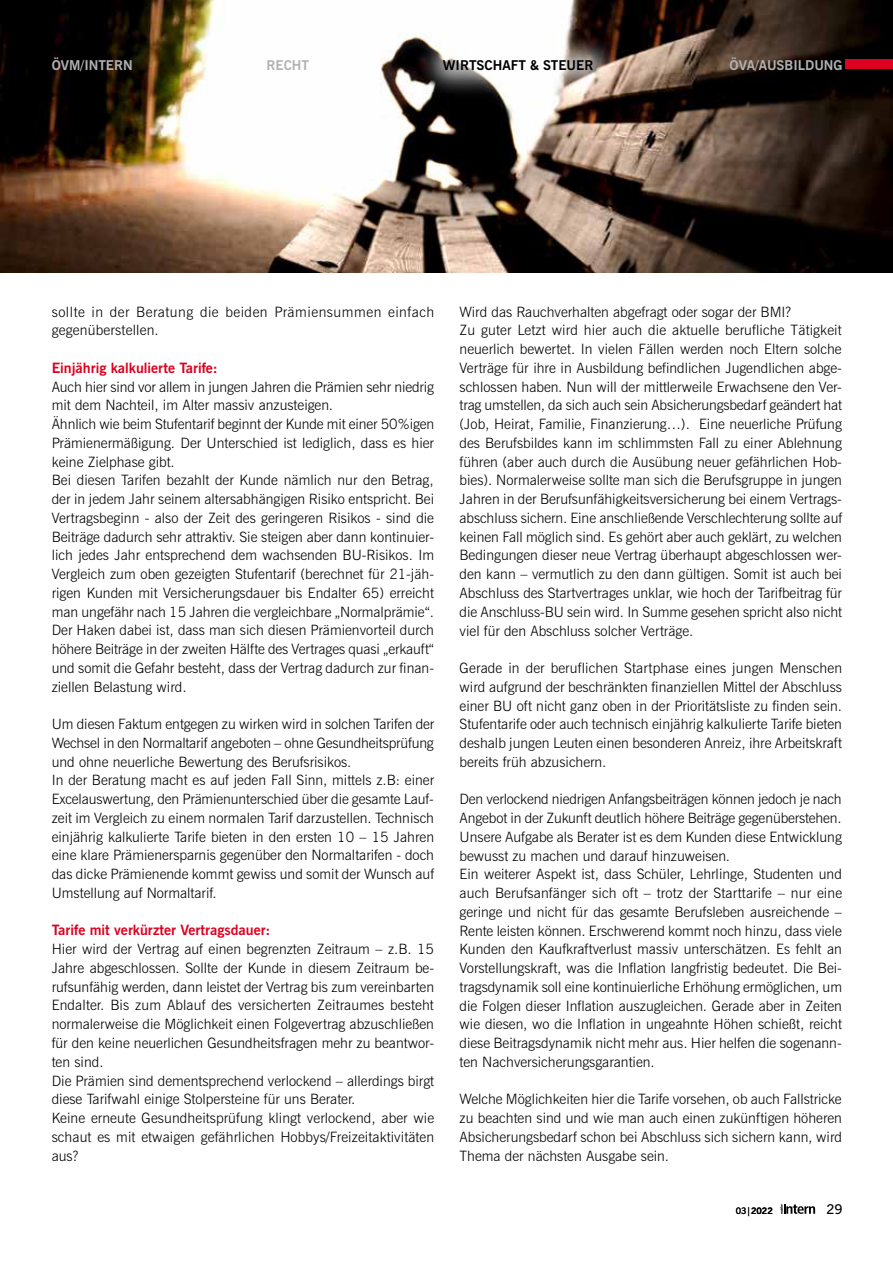
<style>
.page{position:relative;width:893px;height:1263px;background:#fff}
.page>*{position:absolute;margin:0;border:0;box-sizing:border-box;transform-origin:0 0}
.t1{font:300 14.25px/18.8px "News Gothic BT";color:#000}
.t2{font:300 14.25px/18.8px "News Gothic BT";letter-spacing:.035em;color:#000}
.t3{font:700 14.25px "News Gothic BT";color:#dc011f}
.t4{font:700 13.5px "News Gothic BT";color:#b1b2b3}
.t5{font:700 13.5px "News Gothic BT";color:#000}
.t6{font:600 13.5px "News Gothic BT";color:#000}
.t7{font:700 9px "News Gothic BT";color:#000}
.s1{font-weight:600}
</style>
<div class="page">
<img style="left:0;top:0;width:893px;height:272px">
<div style="left:845px;top:60px;width:48px;height:9px;background:#dc011f"></div>
<div style="left:416px;top:33px;width:203px;height:64px;background:#fff;opacity:.75"></div>
<svg style="left:780px;top:1204px;width:35px;height:10px"></svg>
<p class="t4" style="left:52px;top:57px;width:82px">ÖVM/INTERN</p>
<p class="t4" style="left:267px;top:57px;width:44px">RECHT</p>
<p class="t5" style="left:443px;top:57px;width:152px">WIRTSCHAFT &amp; STEUER</p>
<p class="t4" style="left:730px;top:57px;width:115px">ÖVA/AUSBILDUNG</p>
<p class="t2" style="left:52px;top:302px;width:384px">sollte in der Beratung die beiden Prämiensummen einfach gegenüberstellen.</p>
<p class="t3" style="left:52px;top:359px;width:167px">Einjährig kalkulierte Tarife:</p>
<p class="t1" style="left:52px;top:377px;width:384px">Auch hier sind vor allem in jungen Jahren die Prämien sehr niedrig mit dem Nachteil, im Alter massiv anzusteigen.<br>Ähnlich wie beim Stufentarif beginnt der Kunde mit einer 50%igen Prämienermäßigung. Der Unterschied ist lediglich, dass es hier keine Zielphase gibt.<br>Bei diesen Tarifen bezahlt der Kunde nämlich nur den Betrag, der in jedem Jahr seinem altersabhängigen Risiko entspricht. Bei Vertragsbeginn - also der Zeit des geringeren Risikos - sind die Beiträge dadurch sehr attraktiv. Sie steigen aber dann kontinuier&shy;lich jedes Jahr entsprechend dem wachsenden BU-Risikos. Im Vergleich zum oben gezeigten Stufentarif (berechnet für 21-jäh&shy;rigen Kunden mit Versicherungsdauer bis Endalter 65) erreicht man ungefähr nach 15 Jahren die vergleichbare „Normalprämie“.<br>Der Haken dabei ist, dass man sich diesen Prämienvorteil durch höhere Beiträge in der zweiten Hälfte des Vertrages quasi „erkauft“ und somit die Gefahr besteht, dass der Vertrag dadurch zur finan&shy;ziellen Belastung wird.</p>
<p class="t1" style="left:52px;top:715px;width:384px">Um diesen Faktum entgegen zu wirken wird in solchen Tarifen der Wechsel in den Normaltarif angeboten – ohne Gesundheitsprüfung und ohne neuerliche Bewertung des Berufsrisikos.<br>In der Beratung macht es auf jeden Fall Sinn, mittels z.B: einer Excelauswertung, den Prämienunterschied über die gesamte Lauf&shy;zeit im Vergleich zu einem normalen Tarif darzustellen. Technisch einjährig kalkulierte Tarife bieten in den ersten 10 – 15 Jahren eine klare Prämienersparnis gegenüber den Normaltarifen - doch das dicke Prämienende kommt gewiss und somit der Wunsch auf Umstellung auf Normaltarif.</p>
<p class="t3" style="left:52px;top:922px;width:220px">Tarife mit verkürzter Vertragsdauer:</p>
<p class="t1" style="left:52px;top:940px;width:384px">Hier wird der Vertrag auf einen begrenzten Zeitraum – z.B. 15<br>Jahre abgeschlossen. Sollte der Kunde in diesem Zeitraum be&shy;rufsunfähig werden, dann leistet der Vertrag bis zum vereinbarten Endalter. Bis zum Ablauf des versicherten Zeitraumes besteht normalerweise die Möglichkeit einen Folgevertrag abzuschließen für den keine neuerlichen Gesundheitsfragen mehr zu beantwor&shy;ten sind.<br>Die Prämien sind dementsprechend verlockend – allerdings birgt diese Tarifwahl einige Stolpersteine für uns Berater.<br>Keine erneute Gesundheitsprüfung klingt verlockend, aber wie schaut es mit etwaigen gefährlichen Hobbys/Freizeitaktivitäten aus?</p>
<p class="t1" style="left:460px;top:302px;width:384px">Wird das Rauchverhalten abgefragt oder sogar der BMI?<br>Zu guter Letzt wird hier auch die aktuelle berufliche Tätigkeit neuerlich bewertet. In vielen Fällen werden noch Eltern solche Verträge für ihre in Ausbildung befindlichen Jugendlichen abge&shy;schlossen haben. Nun will der mittlerweile Erwachsene den Ver&shy;trag umstellen, da sich auch sein Absicherungsbedarf geändert hat (Job, Heirat, Familie, Finanzierung…). Eine neuerliche Prüfung des Berufsbildes kann im schlimmsten Fall zu einer Ablehnung führen (aber auch durch die Ausübung neuer gefährlichen Hob&shy;bies). Normalerweise sollte man sich die Berufsgruppe in jungen Jahren in der Berufsunfähigkeitsversicherung bei einem Vertrags&shy;abschluss sichern. Eine anschließende Verschlechterung sollte auf keinen Fall möglich sind. Es gehört aber auch geklärt, zu welchen Bedingungen dieser neue Vertrag überhaupt abgeschlossen wer&shy;den kann – vermutlich zu den dann gültigen. Somit ist auch bei Abschluss des Startvertrages unklar, wie hoch der Tarifbeitrag für die Anschluss-BU sein wird. In Summe gesehen spricht also nicht viel für den Abschluss solcher Verträge.</p>
<p class="t1" style="left:460px;top:658px;width:384px;text-align:justify">Gerade in der beruflichen Startphase eines jungen Menschen wird aufgrund der beschränkten finanziellen Mittel der Abschluss einer BU oft nicht ganz oben in der Prioritätsliste zu finden sein.<br>Stufentarife oder auch technisch einjährig kalkulierte Tarife bieten deshalb jungen Leuten einen besonderen Anreiz, ihre Arbeitskraft bereits früh abzusichern.</p>
<p class="t1" style="left:460px;top:790px;width:384px">Den verlockend niedrigen Anfangsbeiträgen können jedoch je nach Angebot in der Zukunft deutlich höhere Beiträge gegenüberstehen.<br>Unsere Aufgabe als Berater ist es dem Kunden diese Entwicklung bewusst zu machen und darauf hinzuweisen.<br>Ein weiterer Aspekt ist, dass Schüler, Lehrlinge, Studenten und auch Berufsanfänger sich oft – trotz der Starttarife – nur eine geringe und nicht für das gesamte Berufsleben ausreichende – Rente leisten können. Erschwerend kommt noch hinzu, dass viele Kunden den Kaufkraftverlust massiv unterschätzen. Es fehlt an Vorstellungskraft, was die Inflation langfristig bedeutet. Die Bei&shy;tragsdynamik soll eine kontinuierliche Erhöhung ermöglichen, um die Folgen dieser Inflation auszugleichen. Gerade aber in Zeiten wie diesen, wo die Inflation in ungeahnte Höhen schießt, reicht diese Beitragsdynamik nicht mehr aus. Hier helfen die sogenann&shy;ten Nachversicherungsgarantien.</p>
<p class="t1" style="left:460px;top:1090px;width:384px;text-align:justify">Welche Möglichkeiten hier die Tarife vorsehen, ob auch Fallstricke zu beachten sind und wie man auch einen zukünftigen höheren Absicherungsbedarf schon bei Abschluss sich sichern kann, wird Thema der nächsten Ausgabe sein.</p>
<p class="t7" style="left:736px;top:1205px;width:39px"><span class="s1">03|</span>2022</p>
<p class="t6" style="left:826px;top:1201px;width:18px">29</p>
</div>
